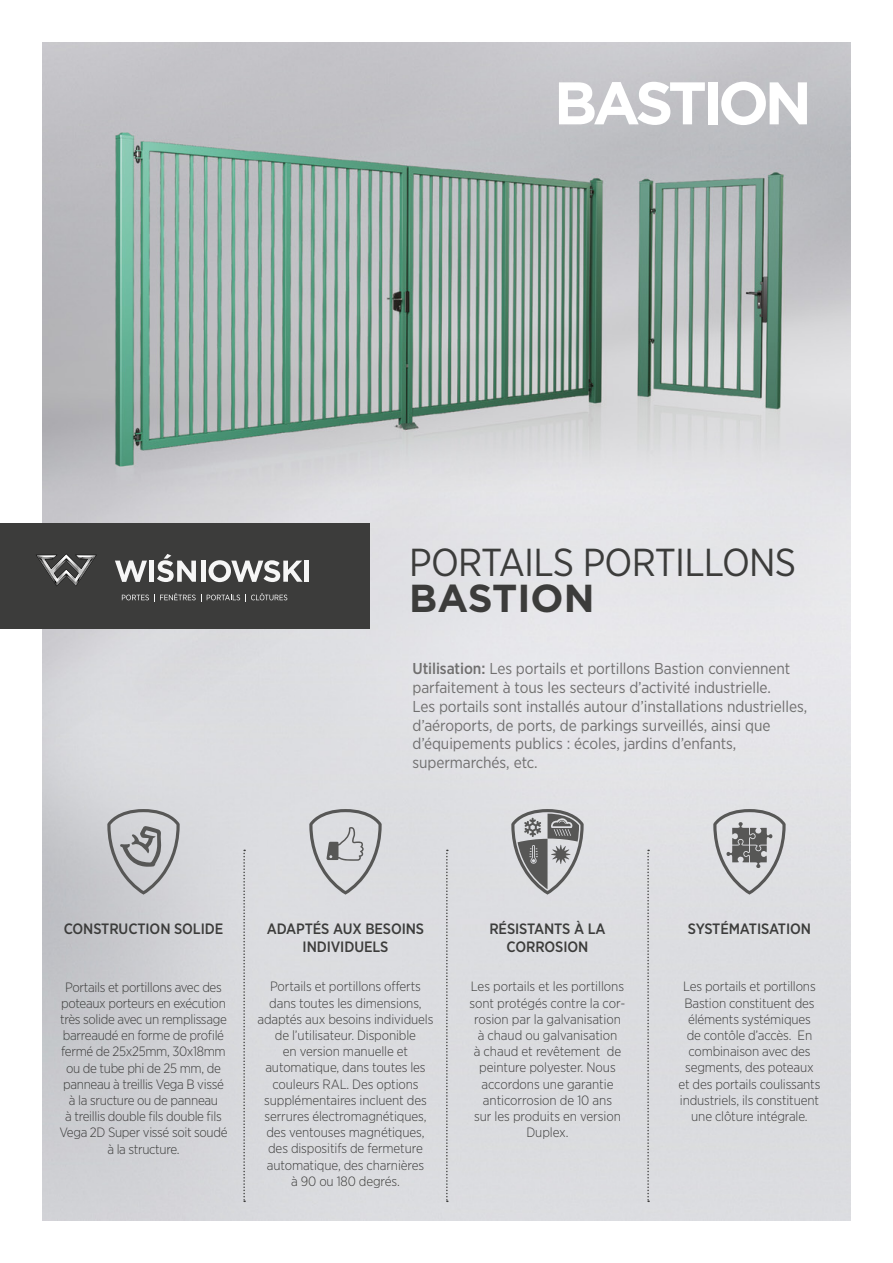
<style>
.page{position:relative;width:893px;height:1263px;background:#fff}
.page>*{position:absolute;margin:0;border:0;box-sizing:border-box;transform-origin:0 0}
.t1{font:700 60px "Gotham";letter-spacing:-.075em;color:#fff}
.t2{font:39px "Gotham Narrow";letter-spacing:-.02em;color:#3c3c3b}
.t3{font:700 39px "Gotham";color:#3c3c3b}
.t4{font:15.75px/18.9px "Gotham Narrow";letter-spacing:-.005em;color:#706f6f}
.t5{font:500 15px/18px "Gotham Narrow";letter-spacing:-.01em;color:#3c3c3b;text-align:center}
.t6{font:300 13.5px/16.2px "Gotham Narrow";letter-spacing:-.01em;color:#3c3c3b;text-align:center}
.s1{font-weight:500}
</style>
<div class="page">
<img style="left:43px;top:43px;width:807px;height:1177px">
<div style="left:0;top:523px;width:370px;height:106px;background:#3c3c3b"></div>
<svg style="left:36px;top:554px;width:61px;height:32px"></svg>
<svg style="left:115px;top:560px;width:32px;height:22px"></svg>
<div style="left:149px;top:561px;width:5px;height:21px;background:#f6f6f6"></div>
<svg style="left:157px;top:554px;width:39px;height:28px"></svg>
<hr style="left:201px;top:561px;width:4px;height:21px;background:#f6f6f6">
<svg style="left:209px;top:560px;width:94px;height:22px"></svg>
<div style="left:304px;top:561px;width:5px;height:21px;background:#f6f6f6"></div>
<svg style="left:122px;top:593px;width:165px;height:8px"></svg>
<svg style="left:243px;top:850px;width:2px;height:352px"></svg>
<svg style="left:446px;top:850px;width:2px;height:352px"></svg>
<svg style="left:647px;top:850px;width:2px;height:352px"></svg>
<svg style="left:107px;top:809px;width:73px;height:86px"></svg>
<svg style="left:309px;top:809px;width:73px;height:86px"></svg>
<svg style="left:713px;top:809px;width:73px;height:86px"></svg>
<svg style="left:511px;top:809px;width:73px;height:86px"></svg>
<h1 class="t1" style="left:554px;top:63px;width:260px">BASTION</h1>
<h2 class="t2" style="left:409px;top:538px;width:388px">PORTAILS PORTILLONS</h2>
<h2 class="t3" style="left:409px;top:573px;width:187px">BASTION</h2>
<p class="t4" style="left:412px;top:658px;width:396px"><span class="s1">Utilisation:</span> Les portails et portillons Bastion conviennent parfaitement à tous les secteurs d’activité industrielle.<br>Les portails sont installés autour d’installations ndustrielles, d’aéroports, de ports, de parkings surveillés, ainsi que d’équipements publics : écoles, jardins d’enfants, supermarchés, etc.</p>
<p class="t5" style="left:64px;top:919px;width:161px">CONSTRUCTION SOLIDE</p>
<p class="t6" style="left:59px;top:978px;width:170px">Portails et portillons avec des poteaux porteurs en exécution très solide avec un remplissage barreaudé en forme de profilé fermé de 25x25mm, 30x18mm ou de tube phi de 25 mm, de panneau à treillis Vega B vissé à la sructure ou de panneau<br>à treillis double fils double fils<br>Vega 2D Super vissé soit soudé à la structure.</p>
<p class="t5" style="left:267px;top:919px;width:159px">ADAPTÉS AUX BESOINS<br>INDIVIDUELS</p>
<p class="t6" style="left:257px;top:978px;width:178px">Portails et portillons offerts dans toutes les dimensions, adaptés aux besoins individuels de l’utilisateur. Disponible<br>en version manuelle et automatique, dans toutes les couleurs RAL. Des options supplémentaires incluent des serrures électromagnétiques, des ventouses magnétiques, des dispositifs de fermeture automatique, des charnières<br>à 90 ou 180 degrés.</p>
<p class="t5" style="left:489px;top:919px;width:118px">RÉSISTANTS À LA<br>CORROSION</p>
<p class="t5" style="left:688px;top:919px;width:125px">SYSTÉMATISATION</p>
<p class="t6" style="left:678px;top:978px;width:143px">Les portails et portillons<br>Bastion constituent des éléments systémiques<br>de contôle d’accès. En combinaison avec des segments, des poteaux et des portails coulissants industriels, ils constituent une clôture intégrale.</p>
<p class="t6" style="left:469px;top:978px;width:158px">Les portails et les portillons sont protégés contre la cor&shy;rosion par la galvanisation à chaud ou galvanisation<br>à chaud et revêtement de peinture polyester. Nous accordons une garantie anticorrosion de 10 ans<br>sur les produits en version<br>Duplex.</p>
</div>
